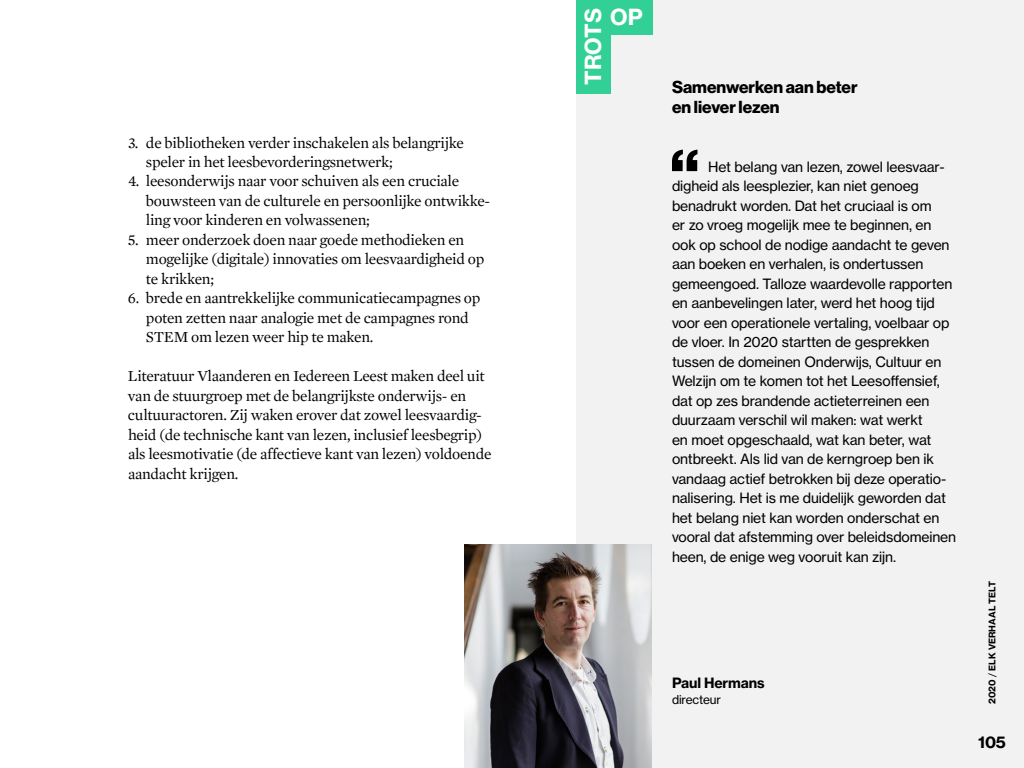
<style>
.page{position:relative;width:1024px;height:768px;background:#fff}
.page>*{position:absolute;margin:0;border:0;box-sizing:border-box;transform-origin:0 0}
.t1{font:21.9px "N Haas Grotesk TX Pro 75 Bd";color:#fff}
.t2{font:17px/20px "N Haas Grotesk DS Pro 75 Bd";color:#000}
.t3{font:16px "N Haas Grotesk TX Pro 75 Bd";color:#000}
.t4{font:15.5px/19.5px "Mercury Text G1";letter-spacing:-.02em;color:#000}
.t5{font:14px/19.5px "N Haas Grotesk TX Pro 55 Rg";letter-spacing:-.01em;color:#000}
.t6{font:14px "N Haas Grotesk TX Pro 75 Bd";letter-spacing:-.01em;color:#000}
.t7{font:12px "N Haas Grotesk TX Pro 55 Rg";letter-spacing:-.01em;color:#000}
.t8{font:9px "N Haas Grotesk TX Pro 75 Bd";letter-spacing:.005em;color:#000}
.s1{font-family:"N Haas Grotesk TX Pro 55 Rg"}
</style>
<div class="page">
<div style="left:576px;top:0;width:448px;height:768px;background:#f2f2f2"></div>
<svg style="left:672px;top:150px;width:26px;height:21px"></svg>
<div style="left:576px;top:0;width:34px;height:94px;background:#32d096"></div>
<div style="left:610px;top:0;width:42px;height:34px;background:#32d096"></div>
<img style="left:464px;top:544px;width:188px;height:224px">
<p class="t4" style="left:146px;top:133px;width:319px;text-indent:-18px">3. de bibliotheken verder inschakelen als belangrijke speler in het leesbevorderingsnetwerk;</p>
<p class="t4" style="left:146px;top:172px;width:346px;text-indent:-18px">4. leesonderwijs naar voor schuiven als een cruciale bouwsteen van de culturele en persoonlijke ontwikke&shy;ling voor kinderen en volwassenen;</p>
<p class="t4" style="left:146px;top:230px;width:340px;text-indent:-18px">5. meer onderzoek doen naar goede methodieken en mogelijke (digitale) innovaties om leesvaardigheid op te krikken;</p>
<p class="t4" style="left:146px;top:289px;width:336px;text-indent:-18px">6. brede en aantrekkelijke communicatiecampagnes op poten zetten naar analogie met de campagnes rond<br>STEM om lezen weer hip te maken.</p>
<p class="t4" style="left:128px;top:367px;width:365px">Literatuur Vlaanderen en Iedereen Leest maken deel uit van de stuurgroep met de belangrijkste onderwijs- en cultuuractoren. Zij waken erover dat zowel leesvaardig&shy;heid (de technische kant van lezen, inclusief leesbegrip) als leesmotivatie (de affectieve kant van lezen) voldoende aandacht krijgen.</p>
<h1 class="t1" style="left:579px;top:85px;width:78px;rotate:-90deg">TROTS</h1>
<h1 class="t1" style="left:610px;top:3px;width:34px">OP</h1>
<p class="t2" style="left:672px;top:77px;width:187px">Samenwerken aan beter en liever lezen</p>
<p class="t5" style="left:672px;top:157px;width:286px;text-indent:36px">Het belang van lezen, zowel leesvaar&shy;digheid als leesplezier, kan niet genoeg benadrukt worden. Dat het cruciaal is om<br>er zo vroeg mogelijk mee te beginnen, en ook op school de nodige aandacht te geven aan boeken en verhalen, is ondertussen gemeengoed. Talloze waardevolle rapporten en aanbevelingen later, werd het hoog tijd voor een operationele vertaling, voelbaar op de vloer. In 2020 startten de gesprekken tussen de domeinen Onderwijs, Cultuur en Welzijn om te komen tot het Leesoffensief, dat op zes brandende actieterreinen een duurzaam verschil wil maken: wat werkt<br>en moet opgeschaald, wat kan beter, wat ontbreekt. Als lid van de kerngroep ben ik vandaag actief betrokken bij deze operatio&shy;nalisering. Het is me duidelijk geworden dat het belang niet kan worden onderschat en vooral dat afstemming over beleidsdomeinen heen, de enige weg vooruit kan zijn.</p>
<p class="t6" style="left:672px;top:674px;width:94px">Paul Hermans</p>
<p class="t7" style="left:672px;top:692px;width:51px">directeur</p>
<p class="t8" style="left:987px;top:704px;width:124px;rotate:-90deg">2020 <span class="s1">/</span> ELK VERHAAL TELT</p>
<p class="t3" style="left:978px;top:732px;width:29px">105</p>
</div>
